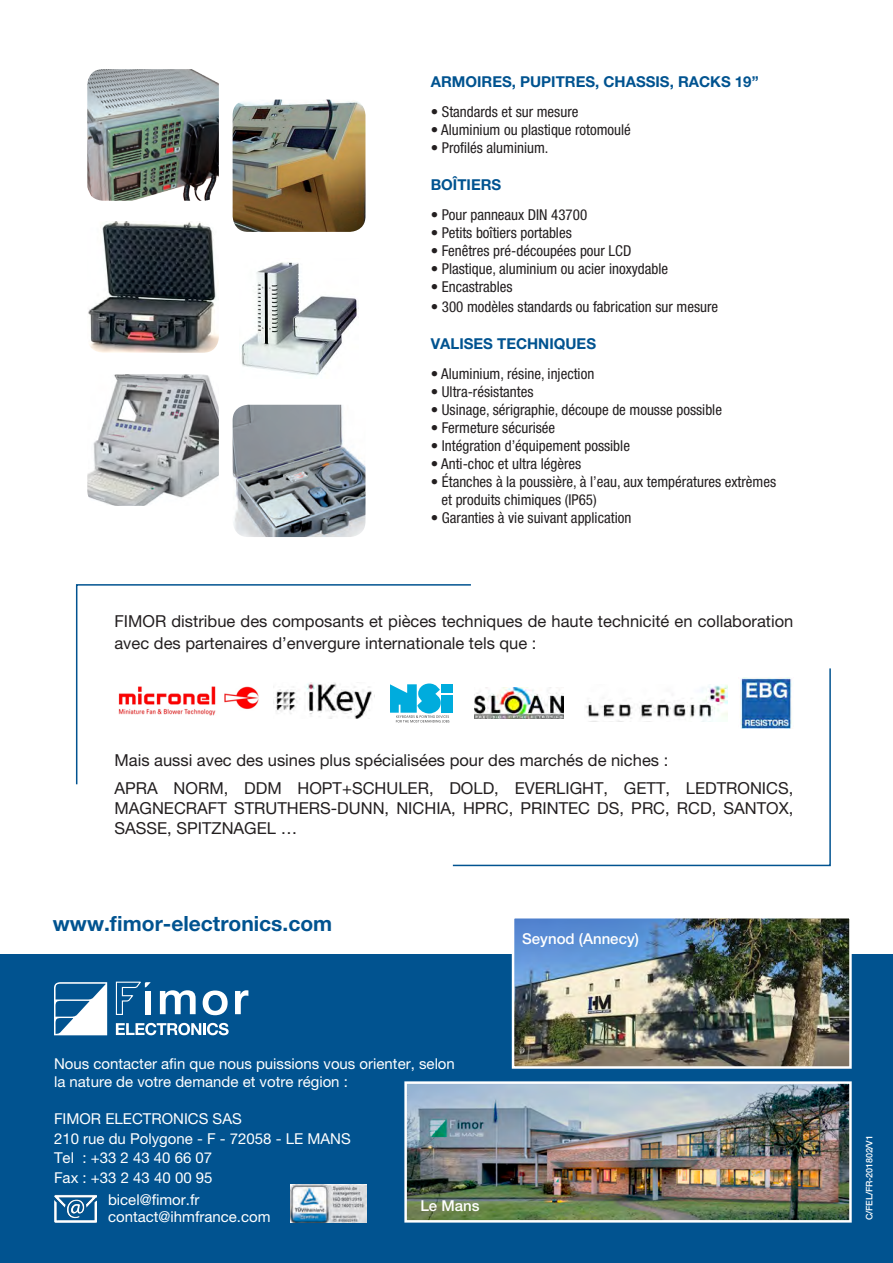
<style>
.page{position:relative;width:893px;height:1263px;background:#fff}
.page>*{position:absolute;margin:0;border:0;box-sizing:border-box;transform-origin:0 0}
.t1{font:700 21px "Helvetica Neue LT Pro";color:#015390}
.t2{font:16.5px/19.8px "Helvetica Neue LT Pro";color:#231f20}
.t3{font:condensed 15px "Helvetica Neue LT Pro";color:#231f20}
.t4{font:15px "Helvetica Neue LT Pro";color:#fff}
.t5{font:700 15px "Helvetica Neue LT Pro";color:#015390}
.t6{font:500 15px "Helvetica Neue LT Pro";color:#fff}
.t7{font:500 9px "Helvetica Neue LT Pro";letter-spacing:-.02em;color:#fff}
</style>
<div class="page">
<div style="left:0;top:955px;width:893px;height:308px;background:#015390"></div>
<img style="left:407px;top:1084px;width:442px;height:135px">
<div style="left:404px;top:1081px;width:448px;height:141px;border:2px solid #fff"></div>
<svg style="left:54px;top:982px;width:53px;height:53px"></svg>
<svg style="left:160px;top:990px;width:36px;height:24px"></svg>
<svg style="left:235px;top:990px;width:13px;height:24px"></svg>
<svg style="left:203px;top:990px;width:25px;height:25px"></svg>
<svg style="left:115px;top:981px;width:36px;height:34px"></svg>
<svg style="left:116px;top:1023px;width:113px;height:12px"></svg>
<img style="left:290px;top:1184px;width:76px;height:39px">
<img style="left:54px;top:1194px;width:42px;height:29px">
<img style="left:515px;top:919px;width:334px;height:147px">
<div style="left:512px;top:916px;width:340px;height:153px;border:2px solid #fff"></div>
<img style="left:241px;top:262px;width:118px;height:114px">
<div style="left:228px;top:248px;width:142px;height:141px;border:4px solid #fff;border-radius:18px"></div>
<img style="left:233px;top:100px;width:132px;height:131px">
<div style="left:228px;top:95px;width:142px;height:141px;border:4px solid #fff;border-radius:18px"></div>
<img style="left:233px;top:405px;width:132px;height:131px">
<div style="left:228px;top:400px;width:142px;height:141px;border:4px solid #fff;border-radius:18px"></div>
<img style="left:88px;top:222px;width:130px;height:130px">
<div style="left:83px;top:217px;width:140px;height:140px;border:4px solid #fff;border-radius:18px"></div>
<img style="left:88px;top:70px;width:130px;height:130px">
<div style="left:83px;top:65px;width:140px;height:140px;border:4px solid #fff;border-radius:18px"></div>
<img style="left:88px;top:375px;width:130px;height:130px">
<div style="left:83px;top:370px;width:140px;height:140px;border:4px solid #fff;border-radius:18px"></div>
<svg style="left:75px;top:584px;width:396px;height:201px"></svg>
<svg style="left:451px;top:667px;width:380px;height:200px"></svg>
<p class="t5" style="left:431px;top:72px;width:329px">ARMOIRES, PUPITRES, CHASSIS, RACKS 19”</p>
<p class="t3" style="left:431px;top:103px;width:149px">• Standards et sur mesure</p>
<p class="t3" style="left:431px;top:121px;width:202px">• Aluminium ou plastique rotomoulé</p>
<p class="t3" style="left:431px;top:139px;width:119px">• Profilés aluminium.</p>
<p class="t5" style="left:431px;top:175px;width:72px">BOÎTIERS</p>
<p class="t3" style="left:431px;top:206px;width:158px">• Pour panneaux DIN 43700</p>
<p class="t3" style="left:431px;top:224px;width:143px">• Petits boîtiers portables</p>
<p class="t3" style="left:431px;top:242px;width:202px">• Fenêtres pré-découpées pour LCD</p>
<p class="t3" style="left:431px;top:260px;width:239px">• Plastique, aluminium ou acier inoxydable</p>
<p class="t3" style="left:431px;top:278px;width:83px">• Encastrables</p>
<p class="t3" style="left:431px;top:298px;width:289px">• 300 modèles standards ou fabrication sur mesure</p>
<p class="t5" style="left:431px;top:334px;width:167px">VALISES TECHNIQUES</p>
<p class="t3" style="left:431px;top:365px;width:165px">• Aluminium, résine, injection</p>
<p class="t3" style="left:431px;top:383px;width:104px">• Ultra-résistantes</p>
<p class="t3" style="left:431px;top:401px;width:293px">• Usinage, sérigraphie, découpe de mousse possible</p>
<p class="t3" style="left:431px;top:419px;width:126px">• Fermeture sécurisée</p>
<p class="t3" style="left:431px;top:437px;width:201px">• Intégration d’équipement possible</p>
<p class="t3" style="left:431px;top:455px;width:152px">• Anti-choc et ultra légères</p>
<p class="t3" style="left:431px;top:473px;width:347px">• Étanches à la poussière, à l’eau, aux températures extrèmes</p>
<p class="t3" style="left:442px;top:491px;width:157px">et produits chimiques (IP65)</p>
<p class="t3" style="left:431px;top:509px;width:202px">• Garanties à vie suivant application</p>
<p class="t2" style="left:114px;top:610px;width:680px;line-height:21.6px">FIMOR distribue des composants et pièces techniques de haute technicité en collaboration avec des partenaires d’envergure internationale tels que :</p>
<p class="t2" style="left:114px;top:750px;width:555px">Mais aussi avec des usines plus spécialisées pour des marchés de niches :</p>
<p class="t2" style="left:114px;top:778px;width:680px;text-align:justify">APRA NORM, DDM HOPT+SCHULER, DOLD, EVERLIGHT, GETT, LEDTRONICS, MAGNECRAFT STRUTHERS-DUNN, NICHIA, HPRC, PRINTEC DS, PRC, RCD, SANTOX, SASSE, SPITZNAGEL …</p>
<p class="t1" style="left:53px;top:910px;width:281px">www.fimor-electronics.com</p>
<p class="t6" style="left:522px;top:929px;width:118px">Seynod (Annecy)</p>
<p class="t4" style="left:54px;top:1054px;width:402px">Nous contacter afin que nous puissions vous orienter, selon</p>
<p class="t4" style="left:54px;top:1072px;width:295px">la nature de votre demande et votre région :</p>
<p class="t4" style="left:54px;top:1110px;width:189px">FIMOR ELECTRONICS SAS</p>
<p class="t4" style="left:54px;top:1129px;width:298px">210 rue du Polygone - F - 72058 - LE MANS</p>
<p class="t4" style="left:54px;top:1149px;width:160px">Tel : +33 2 43 40 66 07</p>
<p class="t4" style="left:54px;top:1168px;width:160px">Fax : +33 2 43 40 00 95</p>
<p class="t4" style="left:108px;top:1191px;width:93px">bicel@fimor.fr</p>
<p class="t4" style="left:108px;top:1207px;width:164px">contact@ihmfrance.com</p>
<p class="t6" style="left:420px;top:1196px;width:61px">Le Mans</p>
<p class="t7" style="left:864px;top:1220px;width:86px;rotate:-90deg">C/FEL/FR-201802/V1</p>
</div>
